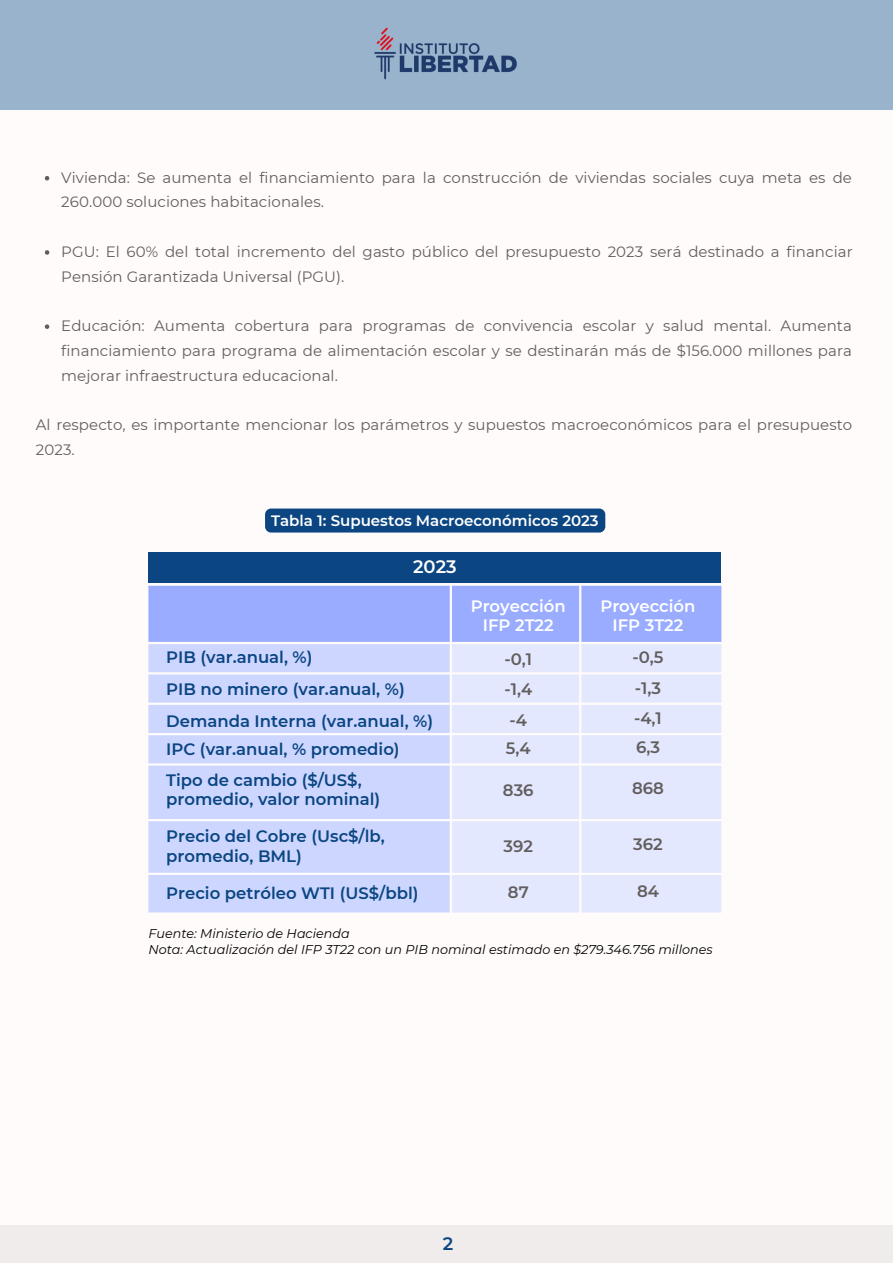
<style>
.page{position:relative;width:893px;height:1264px;background:#fff}
.page>*{position:absolute;margin:0;border:0;box-sizing:border-box;transform-origin:0 0}
.t1{font:600 18px "Montserrat";color:#fff}
.t2{font:600 18px "Montserrat";color:#0b4682}
.t3{font:600 16.5px/31.8px "Montserrat";color:#0b4682}
.t4{font:600 16.5px/30.6px "Montserrat";color:#625e5d;text-align:center}
.t5{font:600 16.5px/19px "Montserrat";color:#fff;text-align:center}
.t6{font:15px/24.8px "Montserrat";letter-spacing:.005em;color:#625e5d}
.t7{font:600 15px "Montserrat";color:#fff}
.t8{font:italic 12.75px/15.9px "Montserrat";color:#000}
</style>
<div class="page">
<div style="left:0;top:0;width:892px;height:1262px;background:#fffbfa"></div>
<div style="left:0;top:0;width:892px;height:109px;background:#9ab3cc"></div>
<img style="left:374px;top:27px;width:143px;height:53px">
<div style="left:148px;top:585px;width:573px;height:57px;background:#99acff"></div>
<svg style="left:148px;top:644px;width:301px;height:268px;background:#cfd7fe"></svg>
<div style="left:452px;top:644px;width:269px;height:268px;background:#e3e8ff"></div>
<div style="left:148px;top:552px;width:572px;height:30px;background:#0b4682"></div>
<div style="left:265px;top:508px;width:340px;height:24px;background:#0b4682;border-radius:6px"></div>
<svg style="left:45px;top:176px;width:4px;height:4px"></svg>
<svg style="left:45px;top:250px;width:4px;height:5px"></svg>
<svg style="left:45px;top:324px;width:4px;height:5px"></svg>
<div style="left:0;top:1225px;width:892px;height:37px;background:#f0eceb"></div>
<p class="t6" style="left:61px;top:165px;width:792px">Vivienda: Se aumenta el financiamiento para la construcción de viviendas sociales cuya meta es de<br>260.000 soluciones habitacionales.</p>
<p class="t6" style="left:61px;top:239px;width:792px">PGU: El 60% del total incremento del gasto público del presupuesto 2023 será destinado a financiar<br>Pensión Garantizada Universal (PGU).</p>
<p class="t6" style="left:61px;top:313px;width:792px;text-align:justify">Educación: Aumenta cobertura para programas de convivencia escolar y salud mental. Aumenta financiamiento para programa de alimentación escolar y se destinarán más de $156.000 millones para mejorar infraestructura educacional.</p>
<p class="t6" style="left:36px;top:412px;width:817px">Al respecto, es importante mencionar los parámetros y supuestos macroeconómicos para el presupuesto<br>2023.</p>
<p class="t7" style="left:271px;top:511px;width:329px">Tabla 1: Supuestos Macroeconómicos 2023</p>
<p class="t1" style="left:413px;top:556px;width:45px">2023</p>
<p class="t5" style="left:470px;top:596px;width:97px">Proyección<br>IFP 2T22</p>
<p class="t3" style="left:166px;top:641px;width:148px">PIB (var.anual, %)</p>
<p class="t4" style="left:504px;top:643px;width:29px">-0,1 -1,4 -4</p>
<p class="t4" style="left:506px;top:733px;width:26px">5,4</p>
<p class="t4" style="left:503px;top:774px;width:32px">836</p>
<p class="t3" style="left:166px;top:673px;width:268px">PIB no minero (var.anual, %)<br>Demanda Interna (var.anual, %)</p>
<p class="t3" style="left:166px;top:732px;width:235px">IPC (var.anual, % promedio)<br>Tipo de cambio ($/US$,</p>
<p class="t3" style="left:166px;top:783px;width:215px">promedio, valor nominal)</p>
<p class="t3" style="left:166px;top:827px;width:220px;line-height:19px">Precio del Cobre (Usc$/lb, promedio, BML)</p>
<p class="t3" style="left:166px;top:876px;width:254px">Precio petróleo WTI (US$/bbl)</p>
<p class="t4" style="left:503px;top:830px;width:31px">392</p>
<p class="t4" style="left:508px;top:877px;width:22px">87</p>
<p class="t5" style="left:600px;top:596px;width:97px">Proyección<br>IFP 3T22</p>
<p class="t4" style="left:632px;top:641px;width:33px;text-align:left">-0,5 -1,3 -4,1</p>
<p class="t4" style="left:636px;top:731px;width:25px">6,3</p>
<p class="t4" style="left:632px;top:773px;width:33px">868</p>
<p class="t4" style="left:633px;top:829px;width:31px">362</p>
<p class="t4" style="left:637px;top:875px;width:23px">84</p>
<p class="t8" style="left:148px;top:925px;width:565px">Fuente: Ministerio de Hacienda<br>Nota: Actualización del IFP 3T22 con un PIB nominal estimado en $279.346.756 millones</p>
<p class="t2" style="left:443px;top:1232px;width:12px">2</p>
</div>
